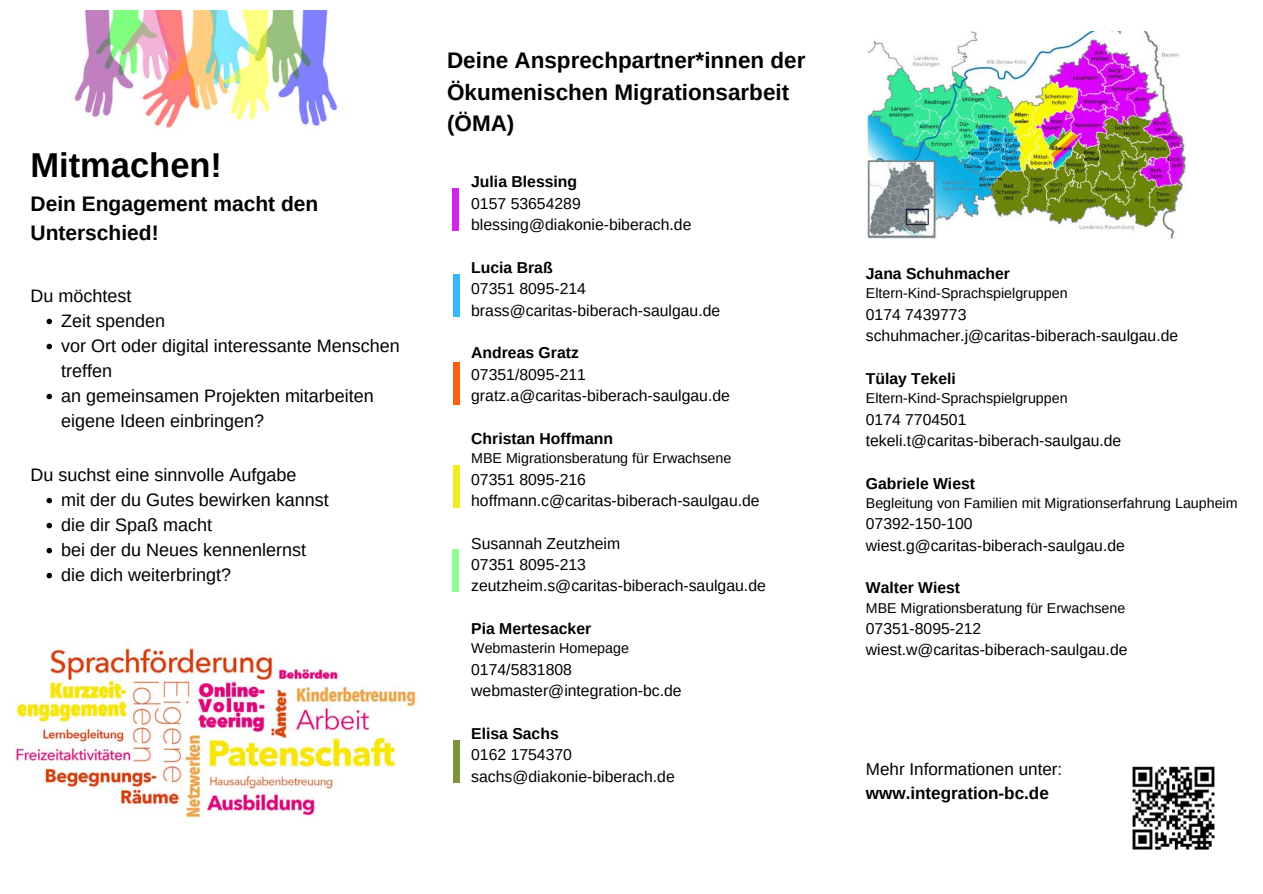
<style>
.page{position:relative;width:1263px;height:894px;background:#fff}
.page>*{position:absolute;margin:0;border:0;box-sizing:border-box;transform-origin:0 0}
.t1{font:700 102px "Open Sans";color:#d222ec}
.t2{font:700 102px "Open Sans";color:#f1eb1f}
.t3{font:700 102px "Open Sans";color:#ff5c16}
.t4{font:700 102px "Open Sans";color:#7e923a}
.t5{font:700 34.5px "Arimo";color:#000}
.t6{font:700 22.5px/31.5px "Arimo";color:#000}
.t7{font:700 21px/29px "Arimo";color:#000}
.t8{font:18px/25px "Arimo";color:#000}
.t9{font:17.1px "Arimo";color:#000}
.t10{font:700 17.1px "Arimo";color:#000}
.t11{font:15.75px "Arimo";color:#000}
.t12{font:700 15.75px "Arimo";color:#000}
.t13{font:14.25px "Arimo";color:#000}
.s1{color:#38b6ff}
.s2{color:#90fd95}
</style>
<div class="page">
<img style="left:74px;top:11px;width:265px;height:118px">
<img style="left:15px;top:640px;width:403px;height:178px">
<img style="left:1132px;top:766px;width:83px;height:84px">
<img style="left:867px;top:31px;width:320px;height:207px">
<svg style="left:47px;top:318px;width:5px;height:6px"></svg>
<svg style="left:47px;top:343px;width:5px;height:6px"></svg>
<svg style="left:47px;top:393px;width:5px;height:6px"></svg>
<svg style="left:47px;top:497px;width:5px;height:6px"></svg>
<svg style="left:47px;top:522px;width:5px;height:6px"></svg>
<svg style="left:47px;top:547px;width:5px;height:6px"></svg>
<svg style="left:47px;top:572px;width:5px;height:6px"></svg>
<p class="t5" style="left:31px;top:145px;width:193px">Mitmachen!</p>
<p class="t7" style="left:31px;top:189px;width:289px">Dein Engagement macht den<br>Unterschied!</p>
<p class="t8" style="left:31px;top:283px;width:102px">Du möchtest</p>
<p class="t8" style="left:61px;top:308px;width:105px">Zeit spenden</p>
<p class="t8" style="left:61px;top:333px;width:340px">vor Ort oder digital interessante Menschen treffen</p>
<p class="t8" style="left:61px;top:383px;width:314px">an gemeinsamen Projekten mitarbeiten eigene Ideen einbringen?</p>
<p class="t8" style="left:31px;top:462px;width:267px">Du suchst eine sinnvolle Aufgabe</p>
<p class="t8" style="left:61px;top:487px;width:269px">mit der du Gutes bewirken kannst</p>
<p class="t8" style="left:61px;top:512px;width:152px">die dir Spaß macht</p>
<p class="t8" style="left:61px;top:537px;width:246px">bei der du Neues kennenlernst</p>
<p class="t8" style="left:61px;top:562px;width:171px">die dich weiterbringt?</p>
<p class="t6" style="left:447px;top:44px;width:360px">Deine Ansprechpartner*innen der<br>Ökumenischen Migrationsarbeit (ÖMA)</p>
<p class="t1" style="left:577px;top:189px;width:129px;rotate:90deg">_ <span class="s1">_</span></p>
<p class="t3" style="left:578px;top:362px;width:44px;rotate:90deg">_</p>
<p class="t2" style="left:578px;top:465px;width:128px;rotate:90deg">_ <span class="s2">_</span></p>
<p class="t4" style="left:578px;top:740px;width:44px;rotate:90deg">_</p>
<p class="t12" style="left:471px;top:173px;width:107px">Julia Blessing</p>
<p class="t11" style="left:471px;top:194px;width:111px">0157 53654289</p>
<p class="t11" style="left:471px;top:216px;width:222px">blessing@diakonie-biberach.de</p>
<p class="t12" style="left:471px;top:258px;width:83px">Lucia Braß</p>
<p class="t11" style="left:471px;top:280px;width:116px">07351 8095-214</p>
<p class="t11" style="left:471px;top:301px;width:251px">brass@caritas-biberach-saulgau.de</p>
<p class="t12" style="left:471px;top:344px;width:109px">Andreas Gratz</p>
<p class="t11" style="left:471px;top:365px;width:116px">07351/8095-211</p>
<p class="t11" style="left:471px;top:387px;width:260px">gratz.a@caritas-biberach-saulgau.de</p>
<p class="t12" style="left:471px;top:429px;width:143px">Christan Hoffmann</p>
<p class="t13" style="left:471px;top:450px;width:262px">MBE Migrationsberatung für Erwachsene</p>
<p class="t11" style="left:471px;top:470px;width:116px">07351 8095-216</p>
<p class="t11" style="left:471px;top:491px;width:290px">hoffmann.c@caritas-biberach-saulgau.de</p>
<p class="t11" style="left:471px;top:534px;width:150px">Susannah Zeutzheim</p>
<p class="t11" style="left:471px;top:555px;width:116px">07351 8095-213</p>
<p class="t11" style="left:471px;top:577px;width:296px">zeutzheim.s@caritas-biberach-saulgau.de</p>
<p class="t12" style="left:471px;top:619px;width:122px">Pia Mertesacker</p>
<p class="t13" style="left:471px;top:640px;width:159px">Webmasterin Homepage</p>
<p class="t11" style="left:471px;top:660px;width:102px">0174/5831808</p>
<p class="t11" style="left:471px;top:681px;width:212px">webmaster@integration-bc.de</p>
<p class="t12" style="left:471px;top:724px;width:89px">Elisa Sachs</p>
<p class="t11" style="left:471px;top:745px;width:102px">0162 1754370</p>
<p class="t11" style="left:471px;top:767px;width:205px">sachs@diakonie-biberach.de</p>
<p class="t12" style="left:866px;top:265px;width:146px">Jana Schuhmacher</p>
<p class="t13" style="left:866px;top:285px;width:203px">Eltern-Kind-Sprachspielgruppen</p>
<p class="t11" style="left:866px;top:305px;width:102px">0174 7439773</p>
<p class="t11" style="left:866px;top:327px;width:314px">schuhmacher.j@caritas-biberach-saulgau.de</p>
<p class="t12" style="left:866px;top:369px;width:91px">Tülay Tekeli</p>
<p class="t13" style="left:866px;top:390px;width:203px">Eltern-Kind-Sprachspielgruppen</p>
<p class="t11" style="left:866px;top:410px;width:102px">0174 7704501</p>
<p class="t11" style="left:866px;top:431px;width:257px">tekeli.t@caritas-biberach-saulgau.de</p>
<p class="t12" style="left:866px;top:474px;width:111px">Gabriele Wiest</p>
<p class="t13" style="left:866px;top:495px;width:373px">Begleitung von Familien mit Migrationserfahrung Laupheim</p>
<p class="t11" style="left:866px;top:515px;width:108px">07392-150-100</p>
<p class="t11" style="left:866px;top:536px;width:261px">wiest.g@caritas-biberach-saulgau.de</p>
<p class="t12" style="left:866px;top:579px;width:96px">Walter Wiest</p>
<p class="t13" style="left:866px;top:599px;width:261px">MBE Migrationsberatung für Erwachsene</p>
<p class="t11" style="left:866px;top:619px;width:117px">07351-8095-212</p>
<p class="t11" style="left:866px;top:641px;width:263px">wiest.w@caritas-biberach-saulgau.de</p>
<p class="t9" style="left:866px;top:759px;width:198px">Mehr Informationen unter:</p>
<p class="t10" style="left:866px;top:783px;width:184px">www.integration-bc.de</p>
</div>
